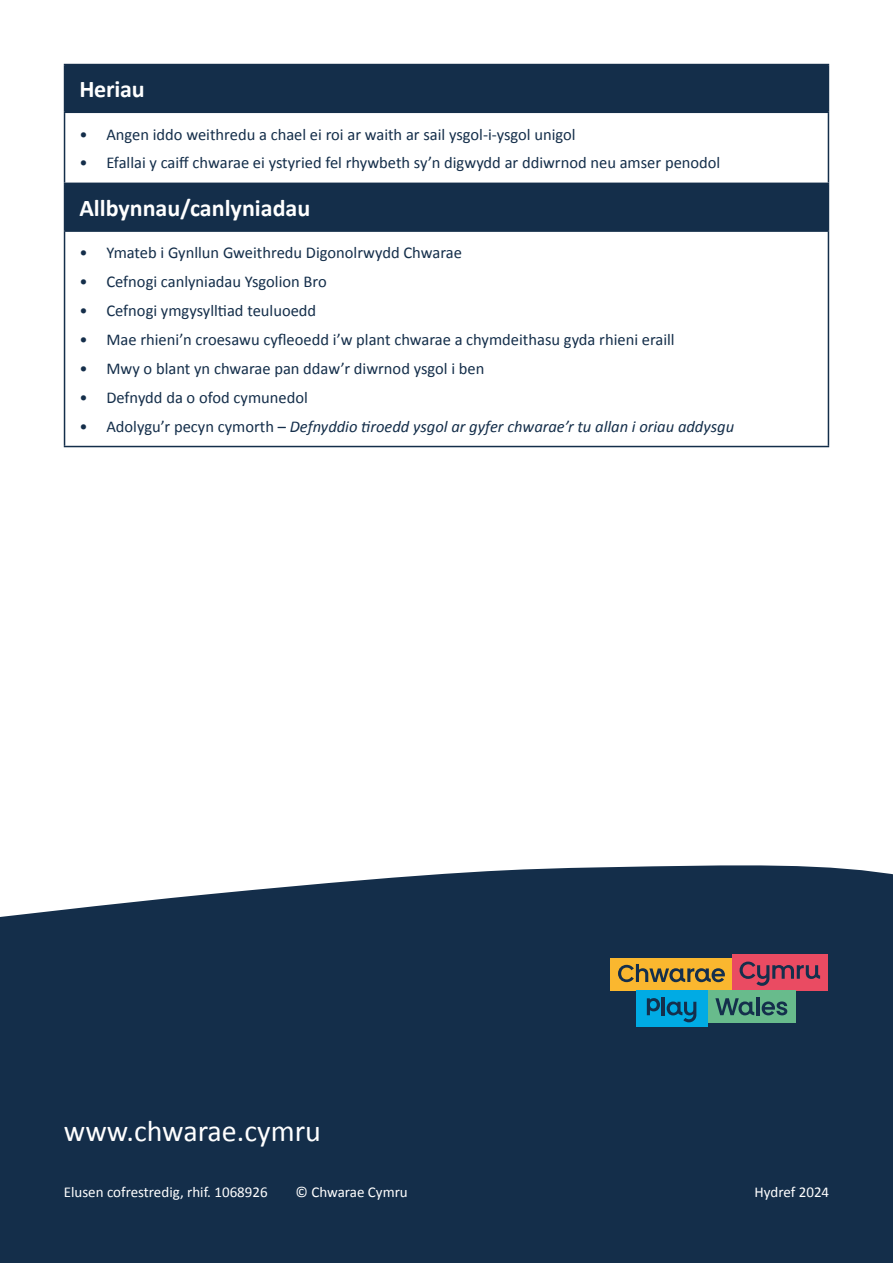
<style>
.page{position:relative;width:893px;height:1263px;background:#fff}
.page>*{position:absolute;margin:0;border:0;box-sizing:border-box;transform-origin:0 0}
.t1{font:30px "Calibri";color:#fff}
.t2{font:700 24px "Calibri";color:#fff}
.t3{font:16.5px "Calibri";color:#142e4a}
.t4{font:italic 16.5px "Calibri";color:#142e4a}
.t5{font:15px "Calibri";color:#fff}
.s1{font-style:normal}
</style>
<div class="page">
<div style="left:0;top:865px;width:893px;height:398px;background:#142e4a"></div>
<svg style="left:65px;top:65px;width:763px;height:165px;fill:#142e4a"></svg>
<hr style="left:64px;top:64px;width:765px;height:1px;background:#142e4a">
<hr style="left:64px;top:65px;width:1px;height:47px;background:#142e4a">
<hr style="left:828px;top:65px;width:1px;height:47px;background:#142e4a">
<hr style="left:64px;top:112px;width:765px;height:1px;background:#142e4a">
<hr style="left:64px;top:113px;width:1px;height:70px;background:#142e4a">
<hr style="left:828px;top:113px;width:1px;height:70px;background:#142e4a">
<hr style="left:64px;top:183px;width:765px;height:1px;background:#142e4a">
<hr style="left:64px;top:184px;width:1px;height:46px;background:#142e4a">
<hr style="left:828px;top:184px;width:1px;height:46px;background:#142e4a">
<hr style="left:64px;top:230px;width:765px;height:2px;background:#142e4a">
<hr style="left:64px;top:232px;width:1px;height:214px;background:#142e4a">
<hr style="left:828px;top:232px;width:1px;height:214px;background:#142e4a">
<hr style="left:64px;top:446px;width:765px;height:1px;background:#142e4a">
<div style="left:732px;top:954px;width:95px;height:36px;background:#ea4b62"></div>
<div style="left:611px;top:958px;width:121px;height:32px;background:#fab72f"></div>
<div style="left:707px;top:990px;width:88px;height:33px;background:#68bb8c"></div>
<div style="left:636px;top:990px;width:71px;height:37px;background:#00abe4"></div>
<hr style="left:756px;top:997px;width:3px;height:18px;background:#142f4c">
<svg style="left:762px;top:1001px;width:25px;height:14px"></svg>
<svg style="left:715px;top:998px;width:39px;height:17px"></svg>
<svg style="left:739px;top:961px;width:81px;height:25px"></svg>
<svg style="left:618px;top:964px;width:107px;height:18px"></svg>
<hr style="left:662px;top:997px;width:3px;height:18px;background:#142f4c">
<svg style="left:667px;top:1001px;width:29px;height:21px"></svg>
<svg style="left:647px;top:998px;width:13px;height:17px"></svg>
<h2 class="t2" style="left:79px;top:72px;width:67px">Heriau</h2>
<p class="t3" style="left:79px;top:123px;width:498px">• Angen iddo weithredu a chael ei roi ar waith ar sail ysgol-i-ysgol unigol</p>
<p class="t3" style="left:79px;top:151px;width:642px">• Efallai y caiff chwarae ei ystyried fel rhywbeth sy’n digwydd ar ddiwrnod neu amser penodol</p>
<h2 class="t2" style="left:79px;top:191px;width:232px">Allbynnau/canlyniadau</h2>
<p class="t3" style="left:79px;top:241px;width:384px">• Ymateb i Gynllun Gweithredu Digonolrwydd Chwarae</p>
<p class="t3" style="left:79px;top:270px;width:249px">• Cefnogi canlyniadau Ysgolion Bro</p>
<p class="t3" style="left:79px;top:299px;width:238px">• Cefnogi ymgysylltiad teuluoedd</p>
<p class="t3" style="left:79px;top:328px;width:597px">• Mae rhieni’n croesawu cyfleoedd i’w plant chwarae a chymdeithasu gyda rhieni eraill</p>
<p class="t3" style="left:79px;top:357px;width:406px">• Mwy o blant yn chwarae pan ddaw’r diwrnod ysgol i ben</p>
<p class="t3" style="left:79px;top:386px;width:230px">• Defnydd da o ofod cymunedol</p>
<p class="t4" style="left:79px;top:415px;width:656px"><span class="s1">• Adolygu’r pecyn cymorth –</span> Defnyddio tiroedd ysgol ar gyfer chwarae’r tu allan i oriau addysgu</p>
<h1 class="t1" style="left:64px;top:1110px;width:259px">www.chwarae.cymru</h1>
<p class="t5" style="left:64px;top:1182px;width:205px">Elusen cofrestredig, rhif. 1068926</p>
<p class="t5" style="left:755px;top:1182px;width:76px">Hydref 2024</p>
<p class="t5" style="left:296px;top:1182px;width:114px">© Chwarae Cymru</p>
</div>
